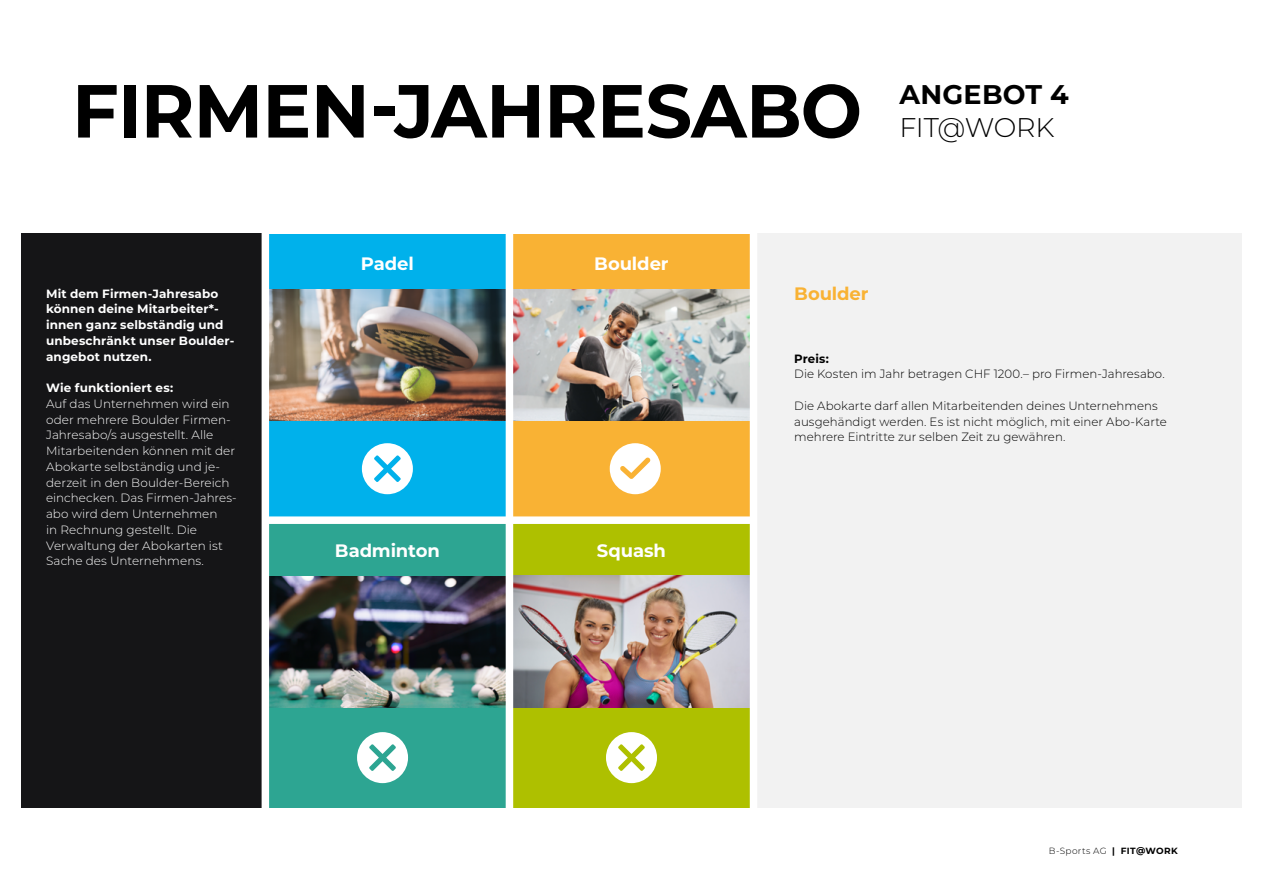
<style>
.page{position:relative;width:1263px;height:893px;background:#fff}
.page>*{position:absolute;margin:0;border:0;box-sizing:border-box;transform-origin:0 0}
.t1{font:700 75px "Montserrat";letter-spacing:-.01em;color:#000}
.t2{font:700 27px "Montserrat";letter-spacing:.01em;color:#000}
.t3{font:300 27px "Montserrat";letter-spacing:-.005em;color:#000}
.t4{font:700 18px "Montserrat";letter-spacing:-.005em;color:#fff}
.t5{font:700 18px "Montserrat";letter-spacing:-.005em;color:#f9b234}
.t6{font:300 12px/15.8px "Montserrat";letter-spacing:.005em;color:#fff}
.t7{font:300 12px/15.8px "Montserrat";letter-spacing:.005em;color:#000}
.t8{font:700 12px/15.8px "Montserrat";letter-spacing:.01em;color:#fff}
.t9{font:700 12px "Montserrat";letter-spacing:.005em;color:#000}
.t10{font:300 9px "Montserrat";letter-spacing:.04em;color:#000}
.s1{font-weight:700}
</style>
<div class="page">
<div style="left:509px;top:378px;width:244px;height:142px;background:#f9b234"></div>
<div style="left:265px;top:378px;width:244px;height:142px;background:#00b1eb"></div>
<div style="left:265px;top:234px;width:244px;height:55px;background:#00b1eb"></div>
<div style="left:265px;top:591px;width:244px;height:217px;background:#2da592"></div>
<img style="left:269px;top:289px;width:237px;height:132px">
<div style="left:509px;top:655px;width:244px;height:153px;background:#aec000"></div>
<div style="left:509px;top:520px;width:244px;height:55px;background:#aec000"></div>
<img style="left:269px;top:575px;width:481px;height:132px">
<div style="left:265px;top:520px;width:244px;height:55px;background:#2da592"></div>
<div style="left:509px;top:234px;width:244px;height:55px;background:#f9b234"></div>
<img style="left:513px;top:289px;width:237px;height:132px">
<div style="left:506px;top:225px;width:7px;height:592px;background:#fff"></div>
<div style="left:265px;top:516px;width:492px;height:8px;background:#fff"></div>
<div style="left:21px;top:234px;width:244px;height:574px;background:#151517"></div>
<div style="left:753px;top:234px;width:489px;height:574px;background:#f2f2f2"></div>
<div style="left:262px;top:228px;width:7px;height:593px;background:#fff"></div>
<div style="left:750px;top:228px;width:7px;height:593px;background:#fff"></div>
<svg style="left:610px;top:443px;width:51px;height:51px"></svg>
<svg style="left:362px;top:443px;width:51px;height:51px"></svg>
<svg style="left:357px;top:732px;width:51px;height:51px"></svg>
<svg style="left:606px;top:732px;width:51px;height:51px"></svg>
<h1 class="t1" style="left:72px;top:57px;width:791px">FIRMEN-JAHRESABO</h1>
<h2 class="t2" style="left:899px;top:75px;width:171px">ANGEBOT 4</h2>
<h2 class="t3" style="left:899px;top:109px;width:157px">FIT@WORK</h2>
<p class="t8" style="left:46px;top:285px;width:189px">Mit dem Firmen-Jahresabo können deine Mitarbeiter*- innen ganz selbständig und unbeschränkt unser Boulder&shy;angebot nutzen.</p>
<p class="t8" style="left:46px;top:379px;width:129px">Wie funktioniert es:</p>
<p class="t6" style="left:46px;top:395px;width:192px">Auf das Unternehmen wird ein oder mehrere Boulder Firmen-<br>Jahresabo/s ausgestellt. Alle<br>Mitarbeitenden können mit der<br>Abokarte selbständig und je&shy;derzeit in den Boulder-Bereich einchecken. Das Firmen-Jahres&shy;abo wird dem Unternehmen<br>in Rechnung gestellt. Die<br>Verwaltung der Abokarten ist<br>Sache des Unternehmens.</p>
<h3 class="t4" style="left:361px;top:251px;width:54px">Padel</h3>
<h3 class="t4" style="left:594px;top:251px;width:76px">Boulder</h3>
<h3 class="t4" style="left:335px;top:537px;width:107px">Badminton</h3>
<h3 class="t4" style="left:597px;top:537px;width:71px">Squash</h3>
<h3 class="t5" style="left:794px;top:280px;width:76px">Boulder</h3>
<p class="t9" style="left:794px;top:350px;width:36px">Preis:</p>
<p class="t7" style="left:794px;top:366px;width:372px">Die Kosten im Jahr betragen CHF 1200.– pro Firmen-Jahresabo.</p>
<p class="t7" style="left:794px;top:397px;width:374px">Die Abokarte darf allen Mitarbeitenden deines Unternehmens ausgehändigt werden. Es ist nicht möglich, mit einer Abo-Karte mehrere Eintritte zur selben Zeit zu gewähren.</p>
<p class="t10" style="left:1049px;top:844px;width:131px">B-Sports AG <span class="s1">| FIT@WORK</span></p>
</div>
